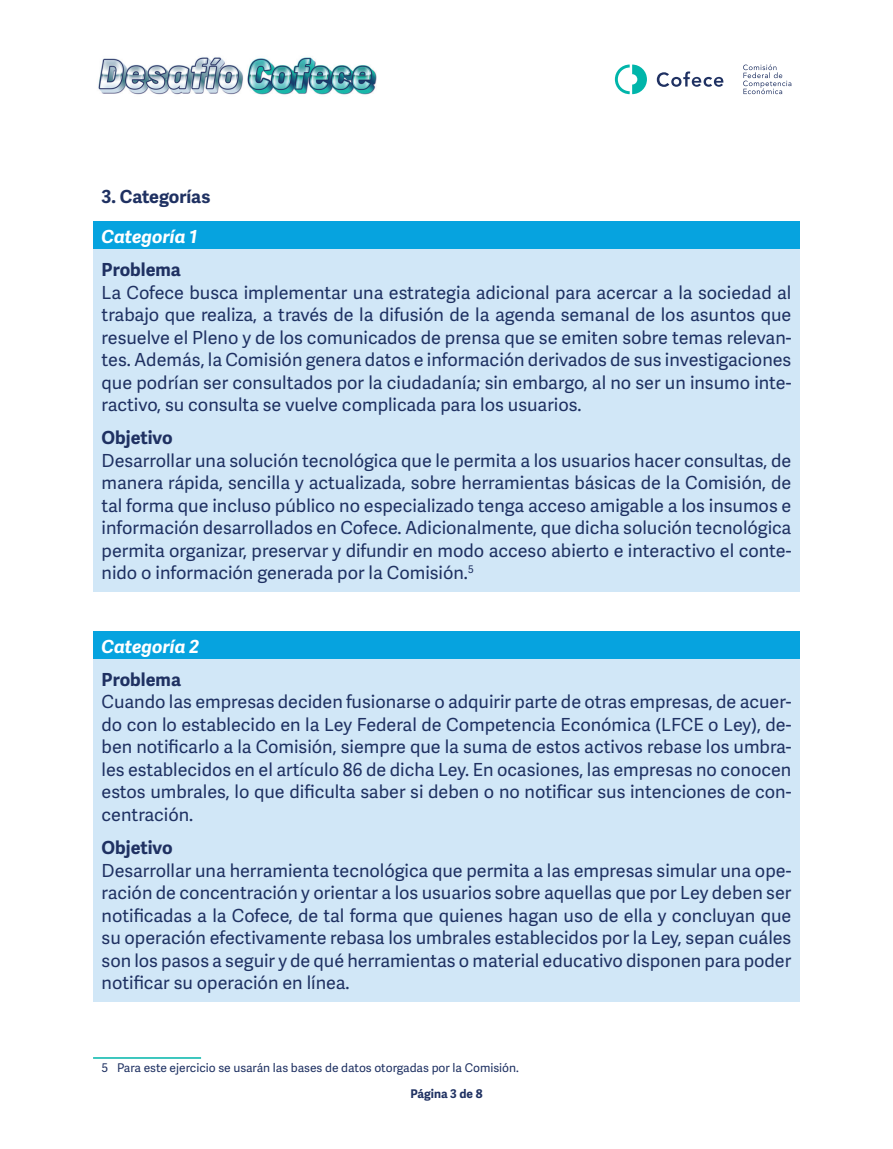
<style>
.page{position:relative;width:893px;height:1149px;background:#fff}
.page>*{position:absolute;margin:0;border:0;box-sizing:border-box;transform-origin:0 0}
.Estilo_de_párrafo_1{font:18px/22.5px "Adelle Sans";color:#1f3162;text-align:justify}
.Estilo_de_párrafo_1-2{font:700 18px "Adelle Sans";color:#1f3162}
.Heading_2{font:italic 700 18px "Adelle Sans";color:#fff}
.Heading_1{font:700 18px "Adelle Sans";color:#1f3162}
.Nota_al_Pie{font:12px "Adelle Sans";color:#1f3162}
.t1{font:700 12px "Adelle Sans";color:#1f3162}
</style>
<div class="page">
<img style="left:98px;top:57px;width:279px;height:38px">
<svg style="left:615px;top:65px;width:32px;height:29px"></svg>
<svg style="left:743px;top:65px;width:48px;height:29px"></svg>
<svg style="left:657px;top:71px;width:66px;height:16px"></svg>
<div style="left:93px;top:221px;width:707px;height:31px;background:#06a3df"></div>
<div style="left:93px;top:250px;width:707px;height:39px;background:#d1e7f7"></div>
<div style="left:93px;top:272px;width:707px;height:152px;background:#d1e7f7"></div>
<div style="left:93px;top:418px;width:707px;height:39px;background:#d1e7f7"></div>
<div style="left:93px;top:440px;width:707px;height:152px;background:#d1e7f7"></div>
<div style="left:93px;top:630px;width:707px;height:31px;background:#06a3df"></div>
<div style="left:93px;top:659px;width:707px;height:39px;background:#d1e7f7"></div>
<div style="left:93px;top:681px;width:707px;height:152px;background:#d1e7f7"></div>
<div style="left:93px;top:827px;width:707px;height:39px;background:#d1e7f7"></div>
<div style="left:93px;top:849px;width:707px;height:152px;background:#d1e7f7"></div>
<hr style="left:93px;top:1056px;width:108px;height:2px;background:#00b5aa">
<p class="Heading_1" style="left:102px;top:185px;width:110px">3. Categorías</p>
<p class="Heading_2" style="left:102px;top:226px;width:97px">Categoría 1</p>
<p class="Estilo_de_párrafo_1-2" style="left:102px;top:259px;width:81px">Problema</p>
<p class="Estilo_de_párrafo_1" style="left:102px;top:281px;width:691px">La Cofece busca implementar una estrategia adicional para acercar a la sociedad al trabajo que realiza, a través de la difusión de la agenda semanal de los asuntos que resuelve el Pleno y de los comunicados de prensa que se emiten sobre temas relevan&shy;tes. Además, la Comisión genera datos e información derivados de sus investigaciones que podrían ser consultados por la ciudadanía; sin embargo, al no ser un insumo inte&shy;ractivo, su consulta se vuelve complicada para los usuarios.</p>
<p class="Estilo_de_párrafo_1-2" style="left:102px;top:427px;width:73px">Objetivo</p>
<p class="Estilo_de_párrafo_1" style="left:102px;top:449px;width:691px">Desarrollar una solución tecnológica que le permita a los usuarios hacer consultas, de manera rápida, sencilla y actualizada, sobre herramientas básicas de la Comisión, de tal forma que incluso público no especializado tenga acceso amigable a los insumos e información desarrollados en Cofece. Adicionalmente, que dicha solución tecnológica permita organizar, preservar y difundir en modo acceso abierto e interactivo el conte&shy;nido o información generada por la Comisión.<sup>5</sup></p>
<p class="Heading_2" style="left:102px;top:635px;width:99px">Categoría 2</p>
<p class="Estilo_de_párrafo_1-2" style="left:102px;top:668px;width:81px">Problema</p>
<p class="Estilo_de_párrafo_1" style="left:102px;top:691px;width:691px">Cuando las empresas deciden fusionarse o adquirir parte de otras empresas, de acuer&shy;do con lo establecido en la Ley Federal de Competencia Económica (LFCE o Ley), de&shy;ben notificarlo a la Comisión, siempre que la suma de estos activos rebase los umbra&shy;les establecidos en el artículo 86 de dicha Ley. En ocasiones, las empresas no conocen estos umbrales, lo que dificulta saber si deben o no notificar sus intenciones de con&shy;centración.</p>
<p class="Estilo_de_párrafo_1-2" style="left:102px;top:836px;width:73px">Objetivo</p>
<p class="Estilo_de_párrafo_1" style="left:102px;top:859px;width:691px">Desarrollar una herramienta tecnológica que permita a las empresas simular una ope&shy;ración de concentración y orientar a los usuarios sobre aquellas que por Ley deben ser notificadas a la Cofece, de tal forma que quienes hagan uso de ella y concluyan que su operación efectivamente rebasa los umbrales establecidos por la Ley, sepan cuáles son los pasos a seguir y de qué herramientas o material educativo disponen para poder notificar su operación en línea.</p>
<p class="Nota_al_Pie" style="left:102px;top:1060px;width:419px">5 Para este ejercicio se usarán las bases de datos otorgadas por la Comisión.</p>
<p class="t1" style="left:410px;top:1086px;width:74px">Página 3 de 8</p>
</div>
